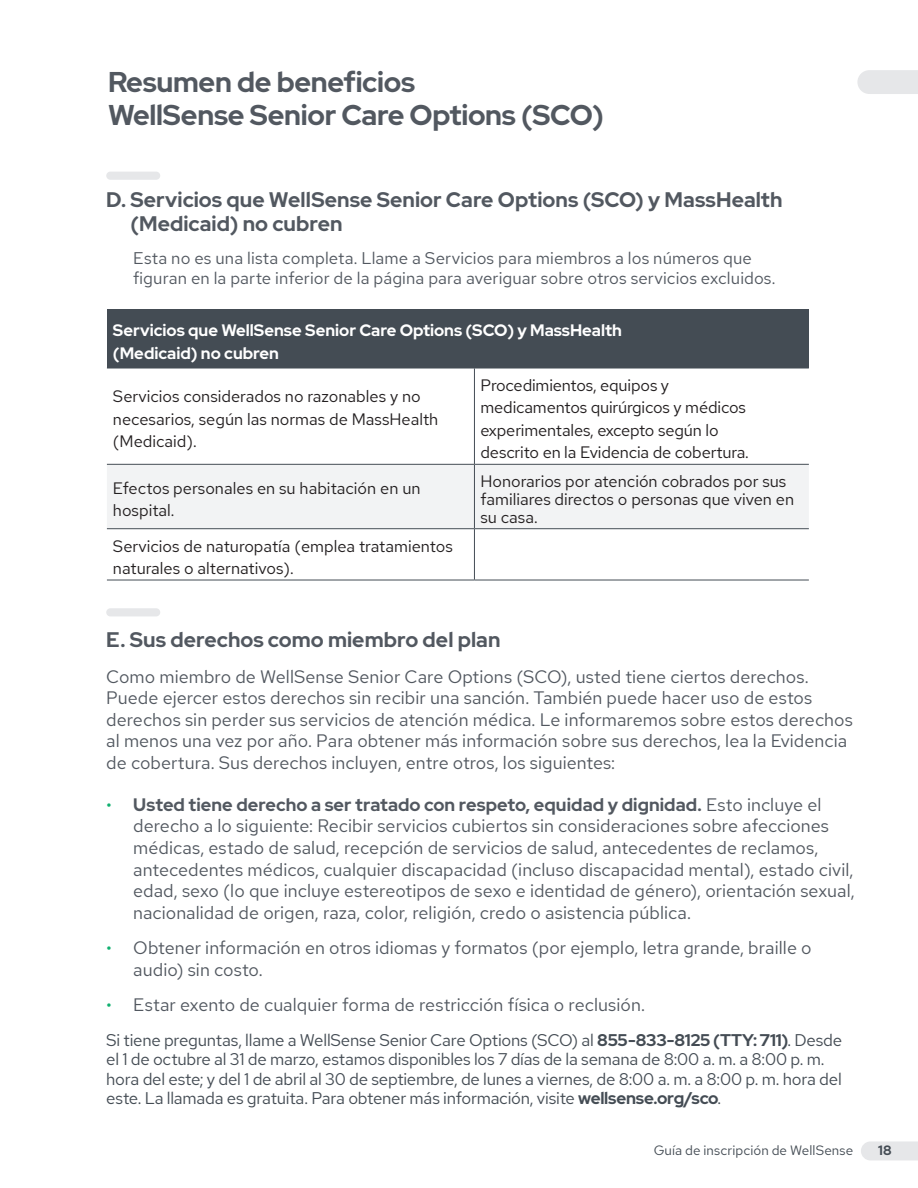
<style>
.page{position:relative;width:918px;height:1188px;background:#fff}
.page>*{position:absolute;margin:0;border:0;box-sizing:border-box;transform-origin:0 0}
.t1{font:700 28.5px/33px "Red Hat Display";letter-spacing:-.01em;color:#525860}
.Green_Bullet_Points{font:700 21px/24px "Red Hat Display";letter-spacing:.005em;color:#525860}
.Green_Bullet_Points-2{font:18px/21.6px "Red Hat Text";color:#525860}
.Copy{font:16.8px/19.5px "Red Hat Text";letter-spacing:-.015em;color:#444c54}
.Green_Bullet_Points-3{font:16.8px/19.5px "Red Hat Text";letter-spacing:.005em;color:#525860}
.Body_A{font:16.5px/22.5px "Red Hat Text";color:#231f20}
.Body_A-2{font:700 16.5px/22.5px "Red Hat Display";color:#fff}
.t2{font:13.5px "Red Hat Text";letter-spacing:.01em;color:#444c54}
.t3{font:700 13.5px "Red Hat Display";color:#444c54}
.s1{font-size:16.8px;color:#11b070}
.s2{font-family:"Red Hat Display";font-weight:700}
</style>
<div class="page">
<svg style="left:861px;top:1141px;width:57px;height:19px"></svg>
<svg style="left:857px;top:70px;width:61px;height:24px"></svg>
<div style="left:107px;top:310px;width:702px;height:58px;background:#444c54"></div>
<div style="left:107px;top:465px;width:702px;height:63px;background:#f2f3f4"></div>
<hr style="left:107px;top:368px;width:367px;height:1px;background:#444c54">
<hr style="left:474px;top:368px;width:1px;height:96px;background:#444c54">
<hr style="left:474px;top:368px;width:335px;height:1px;background:#444c54">
<hr style="left:107px;top:464px;width:367px;height:1px;background:#444c54">
<hr style="left:474px;top:465px;width:1px;height:63px;background:#444c54">
<hr style="left:474px;top:464px;width:335px;height:1px;background:#444c54">
<hr style="left:107px;top:528px;width:367px;height:1px;background:#444c54">
<hr style="left:107px;top:580px;width:367px;height:1px;background:#444c54">
<hr style="left:474px;top:529px;width:1px;height:51px;background:#444c54">
<hr style="left:474px;top:528px;width:335px;height:1px;background:#444c54">
<hr style="left:474px;top:580px;width:335px;height:1px;background:#444c54">
<div style="left:106px;top:172px;width:54px;height:8px;background:#e6e7e9;border-radius:4px"></div>
<div style="left:106px;top:608px;width:54px;height:8px;background:#e6e7e9;border-radius:4px"></div>
<h1 class="t1" style="left:108px;top:65px;width:498px">Resumen de beneficios<br>WellSense Senior Care Options (SCO)</h1>
<p class="Green_Bullet_Points" style="left:131px;top:188px;width:654px;text-indent:-24px">D. Servicios que WellSense Senior Care Options (SCO) y MassHealth (Medicaid) no cubren</p>
<p class="Green_Bullet_Points-3" style="left:133px;top:248px;width:644px">Esta no es una lista completa. Llame a Servicios para miembros a los números que figuran en la parte inferior de la página para averiguar sobre otros servicios excluidos.</p>
<p class="Body_A-2" style="left:113px;top:319px;width:510px">Servicios que WellSense Senior Care Options (SCO) y MassHealth (Medicaid) no cubren</p>
<p class="Body_A" style="left:113px;top:385px;width:327px">Servicios considerados no razonables y no necesarios, según las normas de MassHealth (Medicaid).</p>
<p class="Body_A" style="left:480px;top:374px;width:270px">Procedimientos, equipos y medicamentos quirúrgicos y médicos experimentales, excepto según lo descrito en la Evidencia de cobertura.</p>
<p class="Body_A" style="left:113px;top:476px;width:309px">Efectos personales en su habitación en un hospital.</p>
<p class="Body_A" style="left:480px;top:472px;width:315px;line-height:17.9px">Honorarios por atención cobrados por sus familiares directos o personas que viven en su casa.</p>
<p class="Body_A" style="left:113px;top:534px;width:341px">Servicios de naturopatía (emplea tratamientos naturales o alternativos).</p>
<p class="Green_Bullet_Points" style="left:106px;top:628px;width:396px">E. Sus derechos como miembro del plan</p>
<p class="Green_Bullet_Points-2" style="left:106px;top:665px;width:748px">Como miembro de WellSense Senior Care Options (SCO), usted tiene ciertos derechos.<br>Puede ejercer estos derechos sin recibir una sanción. También puede hacer uso de estos derechos sin perder sus servicios de atención médica. Le informaremos sobre estos derechos al menos una vez por año. Para obtener más información sobre sus derechos, lea la Evidencia de cobertura. Sus derechos incluyen, entre otros, los siguientes:</p>
<p class="Green_Bullet_Points-2" style="left:133px;top:793px;width:723px;text-indent:-27px"><span class="s1">•</span> <span class="s2">Usted tiene derecho a ser tratado con respeto, equidad y dignidad.</span> Esto incluye el derecho a lo siguiente: Recibir servicios cubiertos sin consideraciones sobre afecciones médicas, estado de salud, recepción de servicios de salud, antecedentes de reclamos, antecedentes médicos, cualquier discapacidad (incluso discapacidad mental), estado civil, edad, sexo (lo que incluye estereotipos de sexo e identidad de género), orientación sexual, nacionalidad de origen, raza, color, religión, credo o asistencia pública.</p>
<p class="Green_Bullet_Points-2" style="left:133px;top:937px;width:680px;text-indent:-27px"><span class="s1">•</span> Obtener información en otros idiomas y formatos (por ejemplo, letra grande, braille o audio) sin costo.</p>
<p class="Green_Bullet_Points-2" style="left:106px;top:993px;width:540px"><span class="s1">•</span> Estar exento de cualquier forma de restricción física o reclusión.</p>
<p class="Copy" style="left:106px;top:1030px;width:737px">Si tiene preguntas, llame a WellSense Senior Care Options (SCO) al <span class="s2">855-833-8125 (TTY: 711)</span>. Desde el 1 de octubre al 31 de marzo, estamos disponibles los 7 días de la semana de 8:00 a. m. a 8:00 p. m. hora del este; y del 1 de abril al 30 de septiembre, de lunes a viernes, de 8:00 a. m. a 8:00 p. m. hora del este. La llamada es gratuita. Para obtener más información, visite <span class="s2">wellsense.org/sco</span>.</p>
<p class="t2" style="left:654px;top:1142px;width:201px">Guía de inscripción de WellSense</p>
<p class="t3" style="left:878px;top:1142px;width:15px">18</p>
</div>
